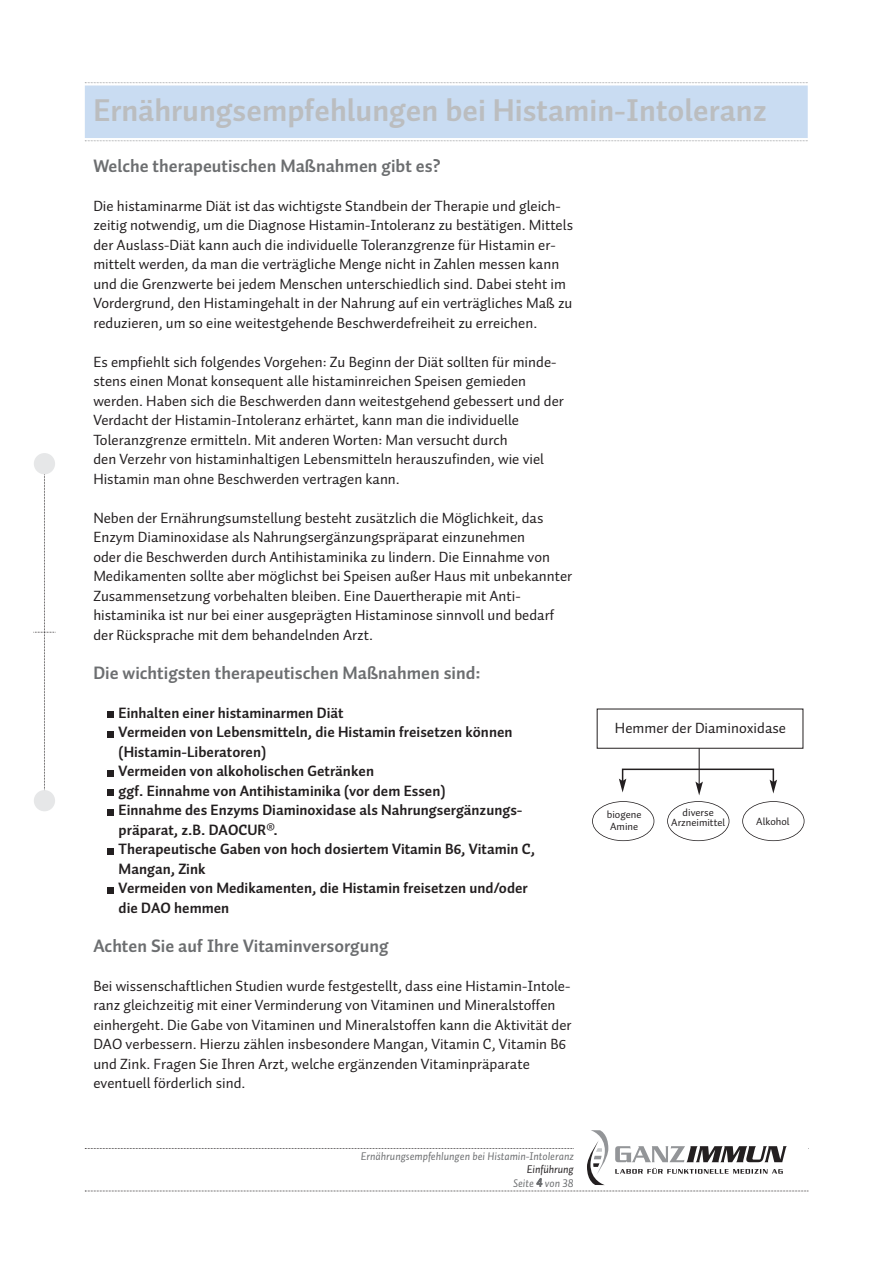
<style>
.page{position:relative;width:893px;height:1263px;background:#fff}
.page>*{position:absolute;margin:0;border:0;box-sizing:border-box;transform-origin:0 0}
.t1{font:700 31.5px "Auto 1";color:#bbbdbf}
.t2{font:700 18px "Auto 1";color:#6c6e70}
.t3{font:15px/19.5px "Auto 1";color:#231f20}
.t4{font:700 15px/19.5px "Auto 1";color:#231f20}
.t5{font:11.25px "Auto 1 Italic LF";color:#6c6e70}
.t6{font:11.25px "Auto 1 Italic LF";color:#231f20}
.t7{font:10.65px/10.6px "Auto 1";color:#231f20;text-align:center}
</style>
<div class="page">
<div style="left:592px;top:801px;width:62px;height:40px;border:2px solid #231f20;border-radius:50%"></div>
<div style="left:667px;top:801px;width:62px;height:40px;border:2px solid #231f20;border-radius:50%"></div>
<div style="left:742px;top:801px;width:62px;height:40px;border:2px solid #231f20;border-radius:50%"></div>
<div style="left:34px;top:790px;width:21px;height:21px;background:#e6e7e8;border-radius:50%"></div>
<div style="left:34px;top:453px;width:21px;height:21px;background:#e6e7e8;border-radius:50%"></div>
<svg style="left:33px;top:467px;width:23px;height:324px"></svg>
<svg style="left:85px;top:1130px;width:724px;height:61px"></svg>
<svg style="left:108px;top:887px;width:6px;height:6px"></svg>
<svg style="left:108px;top:848px;width:6px;height:6px"></svg>
<svg style="left:108px;top:809px;width:6px;height:6px"></svg>
<div style="left:108px;top:789px;width:6px;height:7px;background:#231f20"></div>
<svg style="left:108px;top:770px;width:6px;height:6px"></svg>
<svg style="left:108px;top:731px;width:6px;height:6px"></svg>
<div style="left:108px;top:711px;width:6px;height:7px;background:#231f20"></div>
<svg style="left:85px;top:82px;width:723px;height:1px"></svg>
<div style="left:85px;top:86px;width:723px;height:52px;background:#c9dcf2"></div>
<svg style="left:85px;top:140px;width:723px;height:1px"></svg>
<div style="left:597px;top:709px;width:206px;height:40px;border:1px solid #231f20"></div>
<hr style="left:699px;top:748px;width:1px;height:36px;background:#231f20">
<svg style="left:619px;top:768px;width:158px;height:27px"></svg>
<h1 class="t1" style="left:93px;top:99px;width:675px">Ernährungsempfehlungen bei Histamin-Intoleranz</h1>
<p class="t2" style="left:93px;top:159px;width:349px">Welche therapeutischen Maßnahmen gibt es?</p>
<p class="t3" style="left:93px;top:197px;width:481px">Die histaminarme Diät ist das wichtigste Standbein der Therapie und gleich&shy;zeitig notwendig, um die Diagnose Histamin-Intoleranz zu bestätigen. Mittels der Auslass-Diät kann auch die individuelle Toleranzgrenze für Histamin er&shy;mittelt werden, da man die verträgliche Menge nicht in Zahlen messen kann und die Grenzwerte bei jedem Menschen unterschiedlich sind. Dabei steht im Vordergrund, den Histamingehalt in der Nahrung auf ein verträgliches Maß zu reduzieren, um so eine weitestgehende Beschwerdefreiheit zu erreichen.</p>
<p class="t3" style="left:93px;top:353px;width:472px">Es empfiehlt sich folgendes Vorgehen: Zu Beginn der Diät sollten für minde&shy;stens einen Monat konsequent alle histaminreichen Speisen gemieden werden. Haben sich die Beschwerden dann weitestgehend gebessert und der Verdacht der Histamin-Intoleranz erhärtet, kann man die individuelle Toleranzgrenze ermitteln. Mit anderen Worten: Man versucht durch<br>den Verzehr von histaminhaltigen Lebensmitteln herauszufinden, wie viel Histamin man ohne Beschwerden vertragen kann.</p>
<p class="t3" style="left:93px;top:509px;width:480px">Neben der Ernährungsumstellung besteht zusätzlich die Möglichkeit, das Enzym Diaminoxidase als Nahrungsergänzungspräparat einzunehmen<br>oder die Beschwerden durch Antihistaminika zu lindern. Die Einnahme von Medikamenten sollte aber möglichst bei Speisen außer Haus mit unbekannter Zusammensetzung vorbehalten bleiben. Eine Dauertherapie mit Anti&shy;histaminika ist nur bei einer ausgeprägten Histaminose sinnvoll und bedarf der Rücksprache mit dem behandelnden Arzt.</p>
<p class="t2" style="left:93px;top:666px;width:389px">Die wichtigsten therapeutischen Maßnahmen sind:</p>
<p class="t4" style="left:119px;top:704px;width:418px">Einhalten einer histaminarmen Diät<br>Vermeiden von Lebensmitteln, die Histamin freisetzen können (Histamin-Liberatoren)<br>Vermeiden von alkoholischen Getränken<br>ggf. Einnahme von Antihistaminika (vor dem Essen)<br>Einnahme des Enzyms Diaminoxidase als Nahrungsergänzungs&shy;präparat, z.B. DAOCUR®.<br>Therapeutische Gaben von hoch dosiertem Vitamin B6, Vitamin C, Mangan, Zink<br>Vermeiden von Medikamenten, die Histamin freisetzen und/oder die DAO hemmen</p>
<p class="t2" style="left:93px;top:939px;width:297px">Achten Sie auf Ihre Vitaminversorgung</p>
<p class="t3" style="left:93px;top:977px;width:480px">Bei wissenschaftlichen Studien wurde festgestellt, dass eine Histamin-Intole&shy;ranz gleichzeitig mit einer Verminderung von Vitaminen und Mineralstoffen einhergeht. Die Gabe von Vitaminen und Mineralstoffen kann die Aktivität der DAO verbessern. Hierzu zählen insbesondere Mangan, Vitamin C, Vitamin B6 und Zink. Fragen Sie Ihren Arzt, welche ergänzenden Vitaminpräparate eventuell förderlich sind.</p>
<p class="t5" style="left:361px;top:1152px;width:214px">Ernährungsempfehlungen bei Histamin-Intoleranz</p>
<p class="t6" style="left:527px;top:1165px;width:49px">Einführung</p>
<p class="t5" style="left:513px;top:1179px;width:62px">Seite 4 von 38</p>
<p class="t3" style="left:615px;top:720px;width:173px">Hemmer der Diaminoxidase</p>
<p class="t7" style="left:671px;top:808px;width:55px">diverse<br>Arzneimittel</p>
<p class="t7" style="left:607px;top:810px;width:36px;line-height:11.9px">biogene<br>Amine</p>
<p class="t7" style="left:756px;top:817px;width:35px">Alkohol</p>
</div>
